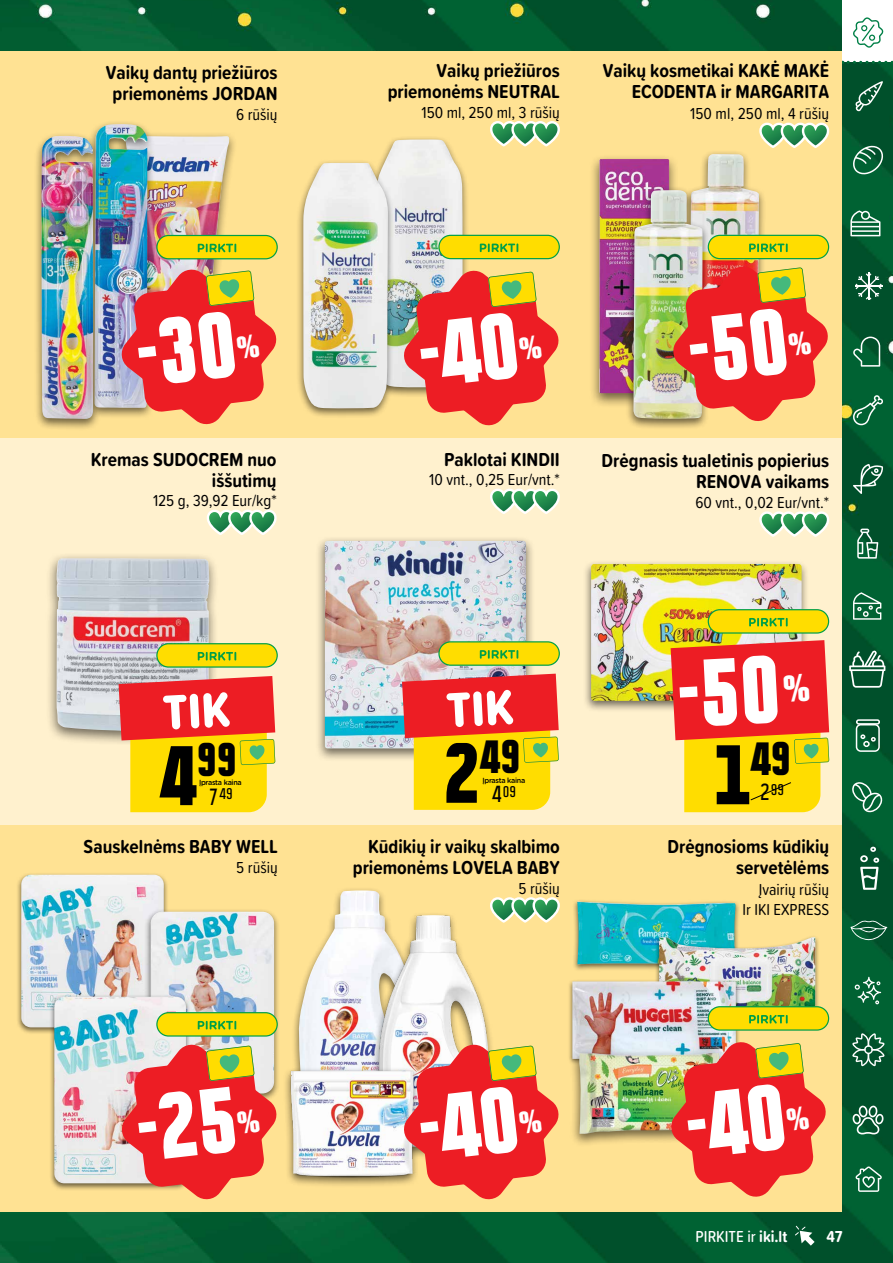
<style>
.page{position:relative;width:893px;height:1263px;background:#fff}
.page>*{position:absolute;margin:0;border:0;box-sizing:border-box;transform-origin:0 0}
.t1{font:900 condensed 77.1px "Politica";color:#000}
.t2{font:900 condensed 42.6px "Politica";color:#000}
.t3{font:700 condensed 21.3px "Politica";color:#000}
.t4{font:700 19.5px/21px "Proxima Soft Cond";color:#000;text-align:right}
.t5{font:16.5px/19.8px "Proxima Soft Cond";color:#000;text-align:right}
.t6{font:500 16.5px "Proxima Soft Cond";color:#fff}
.t7{font:700 16.5px "Proxima Soft Cond";color:#fff}
.t8{font:700 condensed 14.1px "Politica";color:#000;scale:1.04 1}
.t9{font:500 7.5px "Gotham Rounded";letter-spacing:-.04em;color:#000;scale:.96 1}
.s1{font-size:77.1px}
.s2{font-size:21.3px}
.s3{font-weight:700}
</style>
<div class="page">
<img style="left:0;top:0;width:893px;height:1263px">
<svg style="left:794px;top:1225px;width:21px;height:20px"></svg>
<div style="left:842px;top:0;width:51px;height:62px;background:#fff"></div>
<svg style="left:842px;top:61px;width:51px;height:3px"></svg>
<svg style="left:855px;top:1166px;width:27px;height:26px"></svg>
<svg style="left:855px;top:977px;width:26px;height:27px"></svg>
<svg style="left:852px;top:782px;width:30px;height:30px"></svg>
<svg style="left:860px;top:847px;width:19px;height:43px"></svg>
<svg style="left:853px;top:592px;width:28px;height:28px"></svg>
<svg style="left:857px;top:529px;width:21px;height:30px"></svg>
<svg style="left:853px;top:464px;width:30px;height:30px"></svg>
<svg style="left:853px;top:395px;width:30px;height:30px"></svg>
<svg style="left:855px;top:273px;width:27px;height:27px"></svg>
<svg style="left:850px;top:210px;width:30px;height:26px"></svg>
<svg style="left:853px;top:145px;width:30px;height:30px"></svg>
<svg style="left:855px;top:81px;width:28px;height:30px"></svg>
<svg style="left:853px;top:17px;width:30px;height:31px"></svg>
<svg style="left:852px;top:1033px;width:32px;height:33px"></svg>
<svg style="left:852px;top:1105px;width:32px;height:29px"></svg>
<svg style="left:849px;top:650px;width:36px;height:38px"></svg>
<svg style="left:850px;top:920px;width:37px;height:20px"></svg>
<svg style="left:853px;top:337px;width:27px;height:30px"></svg>
<div style="left:856px;top:724px;width:24px;height:28px;border:2px solid #fff;border-radius:4px"></div>
<div style="left:856px;top:719px;width:24px;height:6px;border:2px solid #fff;border-radius:2px"></div>
<svg style="left:860px;top:734px;width:5px;height:5px"></svg>
<svg style="left:871px;top:737px;width:5px;height:5px"></svg>
<div style="left:863px;top:741px;width:7px;height:6px;border:2px solid #fff;border-radius:50%"></div>
<div style="left:0;top:51px;width:842px;height:1161px;background:#ffe293"></div>
<div style="left:0;top:438px;width:842px;height:387px;background:#fff1ce"></div>
<div style="left:572px;top:899px;width:168px;height:73px;background:#000;opacity:.58"></div>
<img style="left:577px;top:901px;width:159px;height:64px">
<div style="left:654px;top:934px;width:166px;height:86px;background:#000;opacity:.58"></div>
<img style="left:659px;top:937px;width:156px;height:69px">
<div style="left:567px;top:979px;width:173px;height:86px;background:#000;opacity:.58"></div>
<img style="left:572px;top:981px;width:164px;height:67px">
<div style="left:588px;top:153px;width:91px;height:255px;background:#000;opacity:.58"></div>
<img style="left:599px;top:159px;width:70px;height:234px">
<div style="left:681px;top:150px;width:85px;height:244px;background:#000;opacity:.58"></div>
<img style="left:689px;top:154px;width:70px;height:110px">
<div style="left:625px;top:186px;width:85px;height:244px;background:#000;opacity:.58"></div>
<img style="left:633px;top:190px;width:70px;height:229px">
<div style="left:369px;top:136px;width:100px;height:261px;background:#000;opacity:.58"></div>
<img style="left:376px;top:139px;width:87px;height:249px">
<div style="left:296px;top:159px;width:99px;height:260px;background:#000;opacity:.58"></div>
<img style="left:303px;top:163px;width:85px;height:246px">
<div style="left:46px;top:552px;width:173px;height:194px;background:#000;opacity:.58"></div>
<img style="left:57px;top:558px;width:153px;height:173px">
<div style="left:315px;top:536px;width:219px;height:225px;background:#000;opacity:.58"></div>
<img style="left:325px;top:541px;width:201px;height:207px">
<div style="left:291px;top:887px;width:135px;height:240px;background:#000;opacity:.58"></div>
<img style="left:297px;top:890px;width:121px;height:168px">
<div style="left:116px;top:131px;width:122px;height:250px;background:#000;opacity:.58"></div>
<img style="left:155px;top:136px;width:74px;height:131px">
<div style="left:86px;top:120px;width:69px;height:300px;background:#000;opacity:.58"></div>
<img style="left:94px;top:124px;width:54px;height:284px">
<div style="left:33px;top:132px;width:68px;height:299px;background:#000;opacity:.58"></div>
<img style="left:41px;top:136px;width:52px;height:283px">
<div style="left:583px;top:559px;width:226px;height:154px;background:#000;opacity:.58"></div>
<img style="left:591px;top:564px;width:211px;height:137px">
<div style="left:371px;top:911px;width:124px;height:248px;background:#000;opacity:.58"></div>
<img style="left:380px;top:916px;width:107px;height:142px">
<img style="left:285px;top:1058px;width:117px;height:128px">
<div style="left:16px;top:872px;width:153px;height:163px;background:#000;opacity:.58"></div>
<img style="left:21px;top:875px;width:143px;height:152px">
<div style="left:144px;top:908px;width:135px;height:194px;background:#000;opacity:.58"></div>
<img style="left:151px;top:912px;width:123px;height:130px">
<div style="left:49px;top:994px;width:142px;height:197px;background:#000;opacity:.58"></div>
<img style="left:54px;top:997px;width:132px;height:186px">
<svg style="left:759px;top:122px;width:71px;height:26px"></svg>
<svg style="left:490px;top:121px;width:70px;height:26px"></svg>
<svg style="left:119px;top:676px;width:156px;height:136px;background:#f49b30"></svg>
<svg style="left:207px;top:509px;width:70px;height:26px"></svg>
<svg style="left:490px;top:488px;width:70px;height:26px"></svg>
<svg style="left:402px;top:674px;width:157px;height:136px;background:#f39b31"></svg>
<svg style="left:759px;top:511px;width:70px;height:26px"></svg>
<svg style="left:489px;top:897px;width:71px;height:28px"></svg>
<div style="left:570px;top:1048px;width:158px;height:99px;background:#000;opacity:.58"></div>
<img style="left:579px;top:1053px;width:90px;height:81px">
<div style="left:157px;top:1013px;width:120px;height:23px;background:#fd0;border-radius:12px"></div>
<div style="left:156px;top:1012px;width:122px;height:24px;border:1px solid #009f47;border-radius:12px"></div>
<svg style="left:198px;top:1021px;width:38px;height:8px"></svg>
<div style="left:708px;top:1007px;width:121px;height:23px;background:#fd0;border-radius:12px"></div>
<div style="left:708px;top:1006px;width:121px;height:25px;border:1px solid #009f47;border-radius:12px"></div>
<svg style="left:749px;top:1015px;width:39px;height:8px"></svg>
<div style="left:708px;top:610px;width:121px;height:23px;background:#fd0;border-radius:12px"></div>
<div style="left:708px;top:609px;width:121px;height:25px;border:1px solid #009f47;border-radius:12px"></div>
<svg style="left:749px;top:618px;width:39px;height:8px"></svg>
<div style="left:439px;top:642px;width:120px;height:23px;background:#fd0;border-radius:12px"></div>
<div style="left:438px;top:641px;width:122px;height:25px;border:1px solid #009f47;border-radius:12px"></div>
<svg style="left:480px;top:650px;width:38px;height:9px"></svg>
<div style="left:157px;top:644px;width:120px;height:23px;background:#fd0;border-radius:12px"></div>
<div style="left:156px;top:643px;width:122px;height:25px;border:1px solid #009f47;border-radius:12px"></div>
<svg style="left:198px;top:652px;width:38px;height:8px"></svg>
<div style="left:157px;top:235px;width:120px;height:24px;background:#fd0;border-radius:12px"></div>
<div style="left:156px;top:235px;width:122px;height:24px;border:1px solid #009f47;border-radius:12px"></div>
<svg style="left:198px;top:244px;width:38px;height:8px"></svg>
<div style="left:439px;top:235px;width:120px;height:24px;background:#fd0;border-radius:12px"></div>
<div style="left:438px;top:235px;width:122px;height:24px;border:1px solid #009f47;border-radius:12px"></div>
<svg style="left:480px;top:243px;width:38px;height:9px"></svg>
<div style="left:708px;top:235px;width:121px;height:24px;background:#fd0;border-radius:12px"></div>
<div style="left:708px;top:235px;width:121px;height:24px;border:1px solid #009f47;border-radius:12px"></div>
<svg style="left:749px;top:243px;width:39px;height:9px"></svg>
<svg style="left:120px;top:267px;width:157px;height:158px"></svg>
<svg style="left:120px;top:1042px;width:159px;height:158px;background:#ea6656"></svg>
<svg style="left:671px;top:264px;width:157px;height:159px"></svg>
<svg style="left:402px;top:269px;width:157px;height:157px"></svg>
<svg style="left:671px;top:640px;width:158px;height:172px;background:#f27823"></svg>
<svg style="left:402px;top:1042px;width:157px;height:158px"></svg>
<svg style="left:669px;top:1040px;width:157px;height:157px"></svg>
<p class="t4" style="left:106px;top:62px;width:173px;text-align:center">Vaikų dantų priežiūros priemonėms JORDAN</p>
<p class="t5" style="left:236px;top:104px;width:43px">6 rūšių</p>
<p class="t4" style="left:388px;top:59px;width:174px">Vaikų priežiūros priemonėms NEUTRAL</p>
<p class="t5" style="left:421px;top:102px;width:140px">150 ml, 250 ml, 3 rūšių</p>
<p class="t4" style="left:603px;top:60px;width:228px">Vaikų kosmetikai KAKĖ MAKĖ<br>ECODENTA ir MARGARITA</p>
<p class="t5" style="left:690px;top:103px;width:140px">150 ml, 250 ml, 4 rūšių</p>
<p class="t4" style="left:91px;top:448px;width:187px">Kremas SUDOCREM nuo iššutimų</p>
<p class="t5" style="left:153px;top:490px;width:125px">125 g, 39,92 Eur/kg*</p>
<p class="t4" style="left:444px;top:448px;width:117px">Paklotai KINDII</p>
<p class="t5" style="left:429px;top:469px;width:132px">10 vnt., 0,25 Eur/vnt.*</p>
<p class="t4" style="left:602px;top:450px;width:229px">Drėgnasis tualetinis popierius<br>RENOVA vaikams</p>
<p class="t5" style="left:695px;top:492px;width:135px">60 vnt., 0,02 Eur/vnt.*</p>
<h2 class="t2" style="left:197px;top:726px;width:42px">99</h2>
<p class="t3" style="left:209px;top:780px;width:11px">7</p>
<h1 class="t1" style="left:160px;top:715px;width:38px">4</h1>
<p class="t9" style="left:199px;top:777px;width:46px">Įprasta kaina</p>
<p class="t8" style="left:219px;top:783px;width:14px">49</p>
<p class="t4" style="left:84px;top:835px;width:196px">Sauskelnėms BABY WELL</p>
<p class="t5" style="left:236px;top:857px;width:43px">5 rūšių</p>
<h2 class="t2" style="left:480px;top:723px;width:42px">49</h2>
<p class="t3" style="left:492px;top:778px;width:11px">4</p>
<h1 class="t1" style="left:444px;top:713px;width:38px">2</h1>
<p class="t9" style="left:482px;top:775px;width:46px">Įprasta kaina</p>
<p class="t8" style="left:503px;top:781px;width:14px">09</p>
<p class="t4" style="left:353px;top:835px;width:209px">Kūdikių ir vaikų skalbimo priemonėms LOVELA BABY</p>
<p class="t5" style="left:518px;top:878px;width:43px">5 rūšių</p>
<h2 class="t2" style="left:714px;top:726px;width:78px"><span class="s1">1</span>49</h2>
<p class="t8" style="left:760px;top:779px;width:24px"><span class="s2">2</span>99</p>
<p class="t4" style="left:667px;top:835px;width:163px">Drėgnosioms kūdikių servetėlėms</p>
<p class="t5" style="left:742px;top:879px;width:88px">Įvairių rūšių<br>Ir IKI EXPRESS</p>
<p class="t6" style="left:696px;top:1224px;width:93px">PIRKITE ir <span class="s3">iki.lt</span></p>
<p class="t7" style="left:826px;top:1224px;width:18px">47</p>
</div>
